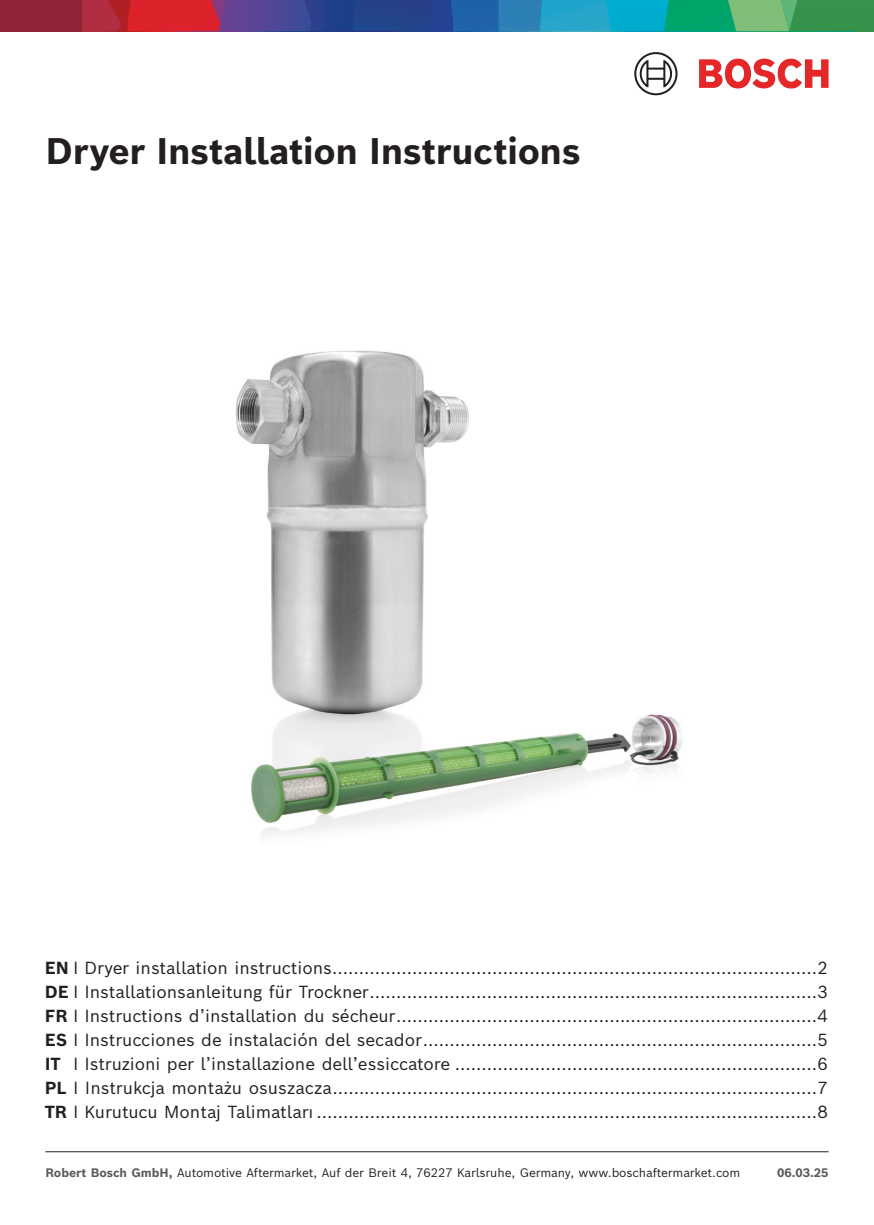
<style>
.page{position:relative;width:874px;height:1225px;background:#fff}
.page>*{position:absolute;margin:0;border:0;box-sizing:border-box;transform-origin:0 0}
.t1{font:700 36px "Bosch Sans";letter-spacing:-.015em;color:#231f20}
.t2{font:17px/24px "Bosch Sans Global";color:#231f20;text-align:justify}
.t3{font:12px "Bosch Sans";letter-spacing:-.005em;color:#231f20}
.t4{font:700 12px "Bosch Sans";color:#5a5a5c}
.s1{font-weight:700}
.s2{font-weight:700;color:#5a5a5c}
</style>
<div class="page">
<img style="left:235px;top:350px;width:448px;height:485px">
<div style="left:0;top:0;width:17px;height:31px;background:#912437"></div>
<div style="left:856px;top:0;width:17px;height:31px;background:#37934b"></div>
<div style="left:17px;top:0;width:65px;height:31px;background:#912437"></div>
<svg style="left:82px;top:0;width:774px;height:32px;background:#4a6b81"></svg>
<svg style="left:699px;top:59px;width:129px;height:30px"></svg>
<svg style="left:634px;top:52px;width:43px;height:43px"></svg>
<hr style="left:45px;top:1151px;width:783px;height:1px;background:#231f20">
<h1 class="t1" style="left:45px;top:121px;width:536px">Dryer Installation Instructions</h1>
<p class="t2" style="left:45px;top:956px;width:784px"><span class="s1">EN</span> I Dryer installation instructions...........................................................................................2<br><span class="s1">DE</span> I Installationsanleitung für Trockner....................................................................................3<br><span class="s1">FR</span> I Instructions d’installation du sécheur...............................................................................4<br><span class="s1">ES</span> I Instrucciones de instalación del secador..........................................................................5<br><span class="s1">IT</span> I Istruzioni per l’installazione dell’essiccatore ....................................................................6<br><span class="s1">PL</span> I Instrukcja montażu osuszacza...........................................................................................7<br><span class="s1">TR</span> I Kurutucu Montaj Talimatları ..............................................................................................8</p>
<p class="t3" style="left:45px;top:1162px;width:696px"><span class="s2">Robert Bosch GmbH,</span> Automotive Aftermarket, Auf der Breit 4, 76227 Karlsruhe, Germany, www.boschaftermarket.com</p>
<p class="t4" style="left:776px;top:1162px;width:53px">06.03.25</p>
</div>
